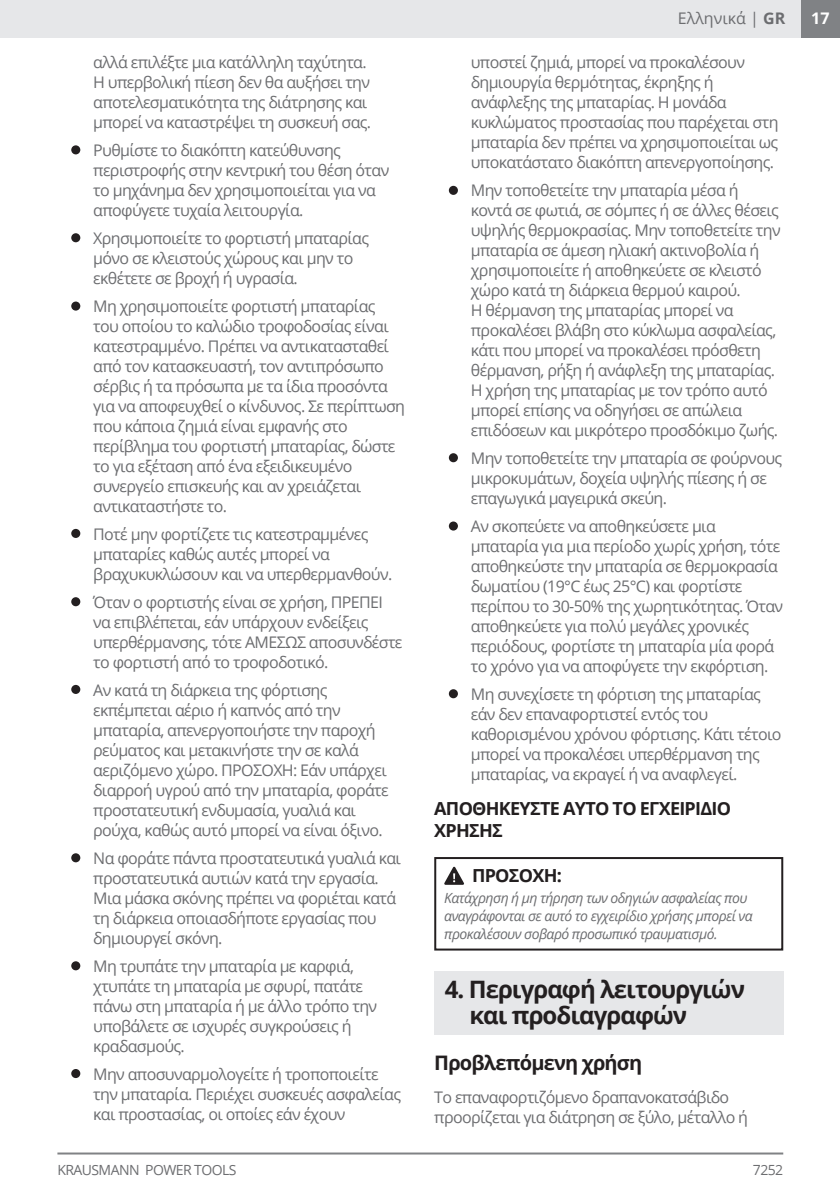
<style>
.page{position:relative;width:840px;height:1190px;background:#fff}
.page>*{position:absolute;margin:0;border:0;box-sizing:border-box;transform-origin:0 0}
.t1{font:700 24px/26px "Open Sans";letter-spacing:-.04em;color:#231f20}
.t2{font:700 20px "Open Sans";letter-spacing:-.04em;color:#231f20}
.t3{font:700 18px/22px "Open Sans";letter-spacing:-.04em;color:#231f20}
.t4{font:16px/20px "Open Sans";letter-spacing:-.04em;color:#6c6d70}
.t5{font:16px "Open Sans";color:#6c6d70}
.t6{font:700 16px "Open Sans";color:#fff}
.t7{font:italic 14px/18px "Open Sans";letter-spacing:-.04em;color:#6c6d70}
.t8{font:14px "Open Sans";letter-spacing:-.04em;color:#6c6d70}
.s1{font-weight:700}
</style>
<div class="page">
<div style="left:0;top:0;width:839px;height:38px;background:#e6e7e9"></div>
<div style="left:800px;top:0;width:39px;height:38px;background:#808285"></div>
<hr style="left:57px;top:1152px;width:725px;height:2px;background:#808285">
<div style="left:71px;top:529px;width:9px;height:9px;background:#231f20;border-radius:50%"></div>
<div style="left:448px;top:453px;width:9px;height:9px;background:#231f20;border-radius:50%"></div>
<div style="left:71px;top:145px;width:9px;height:9px;background:#231f20;border-radius:50%"></div>
<div style="left:71px;top:233px;width:9px;height:9px;background:#231f20;border-radius:50%"></div>
<div style="left:71px;top:302px;width:9px;height:9px;background:#231f20;border-radius:50%"></div>
<div style="left:71px;top:597px;width:9px;height:9px;background:#231f20;border-radius:50%"></div>
<div style="left:71px;top:685px;width:9px;height:9px;background:#231f20;border-radius:50%"></div>
<div style="left:71px;top:853px;width:9px;height:9px;background:#231f20;border-radius:50%"></div>
<div style="left:71px;top:961px;width:9px;height:9px;background:#231f20;border-radius:50%"></div>
<div style="left:71px;top:1069px;width:9px;height:9px;background:#231f20;border-radius:50%"></div>
<div style="left:448px;top:186px;width:9px;height:9px;background:#231f20;border-radius:50%"></div>
<div style="left:448px;top:522px;width:9px;height:9px;background:#231f20;border-radius:50%"></div>
<div style="left:448px;top:689px;width:9px;height:9px;background:#231f20;border-radius:50%"></div>
<div style="left:434px;top:857px;width:348px;height:94px;border:2px solid #231f20"></div>
<svg style="left:444px;top:867px;width:20px;height:18px"></svg>
<div style="left:434px;top:971px;width:348px;height:64px;background:#e6e7e9"></div>
<p class="t4" style="left:93px;top:51px;width:279px">αλλά επιλέξτε μια κατάλληλη ταχύτητα.<br>Η υπερβολική πίεση δεν θα αυξήσει την αποτελεσματικότητα της διάτρησης και μπορεί να καταστρέψει τη συσκευή σας.</p>
<p class="t4" style="left:93px;top:139px;width:297px">Ρυθμίστε το διακόπτη κατεύθυνσης περιστροφής στην κεντρική του θέση όταν το μηχάνημα δεν χρησιμοποιείται για να αποφύγετε τυχαία λειτουργία.</p>
<p class="t4" style="left:93px;top:227px;width:277px">Χρησιμοποιείτε το φορτιστή μπαταρίας μόνο σε κλειστούς χώρους και μην το εκθέτετε σε βροχή ή υγρασία.</p>
<p class="t4" style="left:93px;top:295px;width:313px">Μη χρησιμοποιείτε φορτιστή μπαταρίας του οποίου το καλώδιο τροφοδοσίας είναι κατεστραμμένο. Πρέπει να αντικατασταθεί από τον κατασκευαστή, τον αντιπρόσωπο σέρβις ή τα πρόσωπα με τα ίδια προσόντα για να αποφευχθεί ο κίνδυνος. Σε περίπτωση που κάποια ζημιά είναι εμφανής στο περίβλημα του φορτιστή μπαταρίας, δώστε το για εξέταση από ένα εξειδικευμένο συνεργείο επισκευής και αν χρειάζεται αντικαταστήστε το.</p>
<p class="t4" style="left:93px;top:523px;width:300px">Ποτέ μην φορτίζετε τις κατεστραμμένες μπαταρίες καθώς αυτές μπορεί να βραχυκυκλώσουν και να υπερθερμανθούν.</p>
<p class="t4" style="left:93px;top:591px;width:311px">Όταν ο φορτιστής είναι σε χρήση, ΠΡΕΠΕΙ να επιβλέπεται, εάν υπάρχουν ενδείξεις υπερθέρμανσης, τότε ΑΜΕΣΩΣ αποσυνδέστε το φορτιστή από το τροφοδοτικό.</p>
<p class="t4" style="left:93px;top:679px;width:297px">Αν κατά τη διάρκεια της φόρτισης εκπέμπεται αέριο ή καπνός από την μπαταρία, απενεργοποιήστε την παροχή ρεύματος και μετακινήστε την σε καλά αεριζόμενο χώρο. ΠΡΟΣΟΧΗ: Εάν υπάρχει διαρροή υγρού από την μπαταρία, φοράτε προστατευτική ενδυμασία, γυαλιά και ρούχα, καθώς αυτό μπορεί να είναι όξινο.</p>
<p class="t4" style="left:93px;top:847px;width:309px">Να φοράτε πάντα προστατευτικά γυαλιά και προστατευτικά αυτιών κατά την εργασία.<br>Μια μάσκα σκόνης πρέπει να φοριέται κατά τη διάρκεια οποιασδήποτε εργασίας που δημιουργεί σκόνη.</p>
<p class="t4" style="left:93px;top:955px;width:285px">Μη τρυπάτε την μπαταρία με καρφιά, χτυπάτε τη μπαταρία με σφυρί, πατάτε πάνω στη μπαταρία ή με άλλο τρόπο την υποβάλετε σε ισχυρές συγκρούσεις ή κραδασμούς.</p>
<p class="t4" style="left:93px;top:1063px;width:309px">Μην αποσυναρμολογείτε ή τροποποιείτε την μπαταρία. Περιέχει συσκευές ασφαλείας και προστασίας, οι οποίες εάν έχουν</p>
<p class="t5" style="left:677px;top:7px;width:109px">Ελληνικά | <span class="s1">GR</span></p>
<p class="t4" style="left:470px;top:52px;width:309px">υποστεί ζημιά, μπορεί να προκαλέσουν δημιουργία θερμότητας, έκρηξης ή ανάφλεξης της μπαταρίας. Η μονάδα κυκλώματος προστασίας που παρέχεται στη μπαταρία δεν πρέπει να χρησιμοποιείται ως υποκατάστατο διακόπτη απενεργοποίησης.</p>
<p class="t4" style="left:470px;top:180px;width:311px">Μην τοποθετείτε την μπαταρία μέσα ή κοντά σε φωτιά, σε σόμπες ή σε άλλες θέσεις υψηλής θερμοκρασίας. Μην τοποθετείτε την μπαταρία σε άμεση ηλιακή ακτινοβολία ή χρησιμοποιείτε ή αποθηκεύετε σε κλειστό χώρο κατά τη διάρκεια θερμού καιρού.<br>Η θέρμανση της μπαταρίας μπορεί να προκαλέσει βλάβη στο κύκλωμα ασφαλείας, κάτι που μπορεί να προκαλέσει πρόσθετη θέρμανση, ρήξη ή ανάφλεξη της μπαταρίας.<br>Η χρήση της μπαταρίας με τον τρόπο αυτό μπορεί επίσης να οδηγήσει σε απώλεια επιδόσεων και μικρότερο προσδόκιμο ζωής.</p>
<p class="t4" style="left:470px;top:448px;width:313px">Μην τοποθετείτε την μπαταρία σε φούρνους μικροκυμάτων, δοχεία υψηλής πίεσης ή σε επαγωγικά μαγειρικά σκεύη.</p>
<p class="t4" style="left:470px;top:516px;width:314px">Αν σκοπεύετε να αποθηκεύσετε μια μπαταρία για μια περίοδο χωρίς χρήση, τότε αποθηκεύστε την μπαταρία σε θερμοκρασία δωματίου (19°C έως 25°C) και φορτίστε περίπου το 30-50% της χωρητικότητας. Όταν αποθηκεύετε για πολύ μεγάλες χρονικές περιόδους, φορτίστε τη μπαταρία μία φορά το χρόνο για να αποφύγετε την εκφόρτιση.</p>
<p class="t4" style="left:470px;top:684px;width:312px">Μη συνεχίσετε τη φόρτιση της μπαταρίας εάν δεν επαναφορτιστεί εντός του καθορισμένου χρόνου φόρτισης. Κάτι τέτοιο μπορεί να προκαλέσει υπερθέρμανση της μπαταρίας, να εκραγεί ή να αναφλεγεί.</p>
<p class="t3" style="left:434px;top:797px;width:298px">ΑΠΟΘΗΚΕΥΣΤΕ ΑΥΤΟ ΤΟ ΕΓΧΕΙΡΙΔΙΟ<br>ΧΡΗΣΗΣ</p>
<p class="t3" style="left:472px;top:864px;width:91px">ΠΡΟΣΟΧΗ:</p>
<p class="t7" style="left:444px;top:888px;width:310px">Κατάχρηση ή μη τήρηση των οδηγιών ασφαλείας που αναγράφονται σε αυτό το εγχειρίδιο χρήσης μπορεί να προκαλέσουν σοβαρό προσωπικό τραυματισμό.</p>
<h1 class="t1" style="left:469px;top:976px;width:277px;text-indent:-24px">4. Περιγραφή λειτουργιών και προδιαγραφών</h1>
<p class="t2" style="left:434px;top:1048px;width:209px">Προβλεπόμενη χρήση</p>
<p class="t4" style="left:434px;top:1086px;width:315px">Το επαναφορτιζόμενο δραπανοκατσάβιδο προορίζεται για διάτρηση σε ξύλο, μέταλλο ή</p>
<p class="t8" style="left:57px;top:1160px;width:181px">KRAUSMANN POWER TOOLS</p>
<p class="t8" style="left:752px;top:1160px;width:32px">7252</p>
<p class="t6" style="left:810px;top:7px;width:20px">17</p>
</div>
